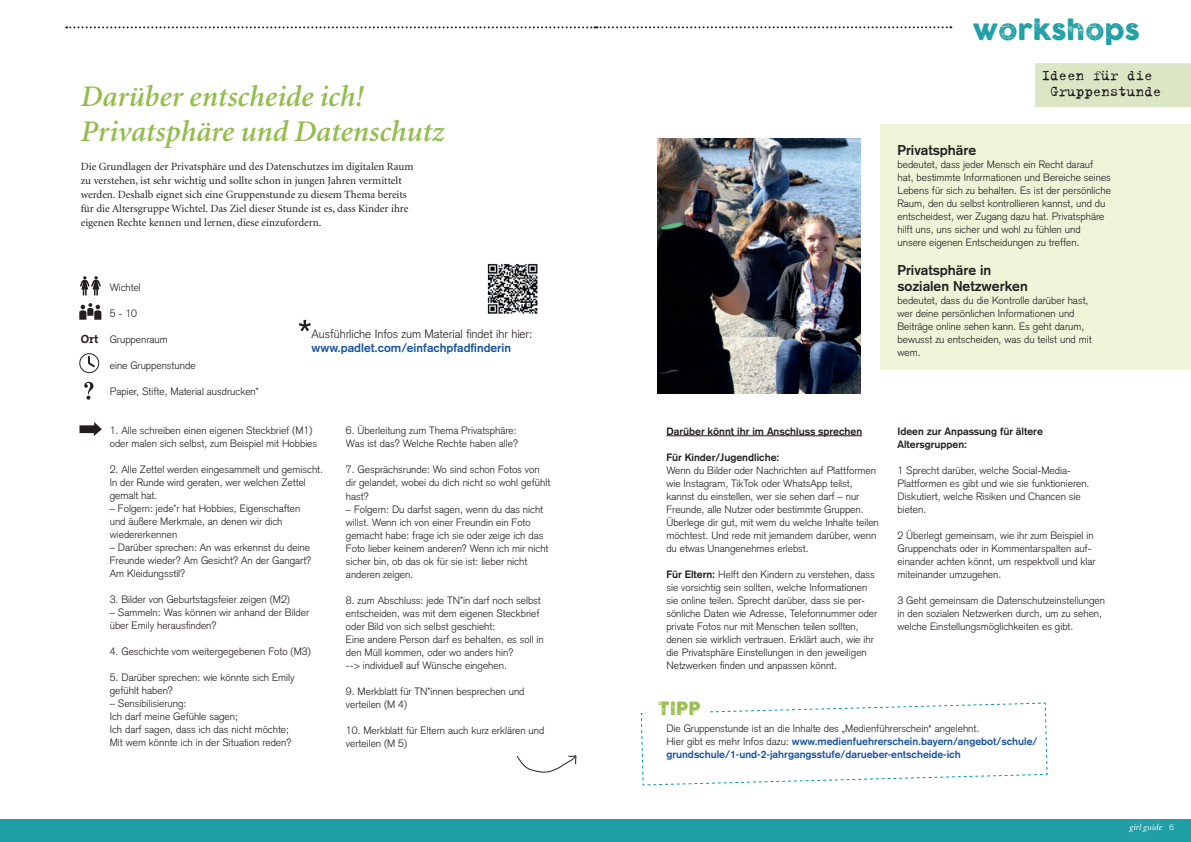
<style>
.page{position:relative;width:1191px;height:842px;background:#fff}
.page>*{position:absolute;margin:0;border:0;box-sizing:border-box;transform-origin:0 0}
.t1{font:300 50px "Akzidenz Grotesk";color:#231f20}
.t2{font:italic 600 30px/35px "Minion";color:#93bd4c}
.t3{font:26px "COCOGOOSELETTERPRESS";letter-spacing:.01em;color:#209fa6}
.t4{font:18px "COCOGOOSELETTERPRESS";color:#93bd4c}
.t5{font:16px/16px "Trixie";letter-spacing:-.015em;color:#231f20;text-align:center}
.t6{font:700 14px/16px "Akzidenz Grotesk";color:#231f20}
.t7{font:300 12px "Akzidenz Grotesk";color:#231f20}
.t8{font:700 12px "Akzidenz Grotesk";color:#19539d}
.t9{font:700 12px "The Serif";color:#231f20}
.t10{font:11px/14px "Minion";color:#231f20}
.t11{font:300 10.5px/13px "Akzidenz Grotesk";color:#231f20}
.t12{font:700 10.5px/13px "Akzidenz Grotesk";color:#19539d}
.t13{font:700 10.5px/13px "Akzidenz Grotesk";color:#231f20}
.t14{font:italic 9px "Minion";color:#fff}
.s1{font-weight:700}
.s2{font-weight:300;color:#231f20}
.s3{font-family:"Akzidenz Grotesk";font-weight:300;font-style:normal;font-size:8px}
</style>
<div class="page">
<div style="left:880px;top:125px;width:311px;height:245px;background:#f0f3d8"></div>
<div style="left:594px;top:819px;width:597px;height:23px;background:#209fa6"></div>
<div style="left:0;top:819px;width:595px;height:23px;background:#209fa6"></div>
<svg style="left:80px;top:276px;width:21px;height:20px"></svg>
<svg style="left:84px;top:382px;width:9px;height:18px"></svg>
<svg style="left:79px;top:422px;width:23px;height:14px"></svg>
<div style="left:79px;top:353px;width:20px;height:20px;border:1px solid #231f20;border-radius:50%"></div>
<svg style="left:88px;top:355px;width:9px;height:14px"></svg>
<svg style="left:79px;top:303px;width:22px;height:17px"></svg>
<hr style="left:666px;top:435px;width:196px;height:1px;background:#231f20">
<img style="left:658px;top:138px;width:202px;height:255px">
<svg style="left:517px;top:755px;width:60px;height:18px"></svg>
<img style="left:487px;top:263px;width:51px;height:51px">
<svg style="left:640px;top:702px;width:407px;height:84px"></svg>
<div style="left:646px;top:692px;width:63px;height:32px;background:#fff"></div>
<svg style="left:66px;top:26px;width:885px;height:2px"></svg>
<div style="left:1035px;top:63px;width:156px;height:44px;background:#dbe7c4"></div>
<h2 class="t2" style="left:81px;top:80px;width:365px">Darüber entscheide ich!<br>Privatsphäre und Datenschutz</h2>
<p class="t10" style="left:81px;top:160px;width:334px">Die Grundlagen der Privatsphäre und des Datenschutzes im digitalen Raum zu verstehen, ist sehr wichtig und sollte schon in jungen Jahren vermittelt werden. Deshalb eignet sich eine Gruppenstunde zu diesem Thema bereits für die Altersgruppe Wichtel. Das Ziel dieser Stunde ist es, dass Kinder ihre eigenen Rechte kennen und lernen, diese einzufordern.</p>
<p class="t9" style="left:81px;top:329px;width:19px">Ort</p>
<p class="t11" style="left:110px;top:280px;width:33px">Wichtel</p>
<p class="t11" style="left:110px;top:306px;width:29px">5 - 10</p>
<p class="t11" style="left:110px;top:332px;width:59px">Gruppenraum</p>
<p class="t11" style="left:110px;top:358px;width:87px">eine Gruppenstunde</p>
<p class="t11" style="left:110px;top:384px;width:150px">Papier, Stifte, Material ausdrucken*</p>
<p class="t11" style="left:110px;top:423px;width:209px">1. Alle schreiben einen eigenen Steckbrief (M1) oder malen sich selbst, zum Beispiel mit Hobbies</p>
<p class="t11" style="left:110px;top:462px;width:215px">2. Alle Zettel werden eingesammelt und gemischt.<br>In der Runde wird geraten, wer welchen Zettel gemalt hat.</p>
<p class="t11" style="left:110px;top:501px;width:192px">– Folgern: jede*r hat Hobbies, Eigenschaften und äußere Merkmale, an denen wir dich wiedererkennen</p>
<p class="t11" style="left:110px;top:540px;width:203px;text-align:justify">– Darüber sprechen: An was erkennst du deine Freunde wieder? Am Gesicht? An der Gangart?<br>Am Kleidungsstil?</p>
<p class="t11" style="left:110px;top:592px;width:182px">3. Bilder von Geburtstagsfeier zeigen (M2)</p>
<p class="t11" style="left:110px;top:605px;width:201px">– Sammeln: Was können wir anhand der Bilder über Emily herausfinden?</p>
<p class="t11" style="left:110px;top:644px;width:202px">4. Geschichte vom weitergegebenen Foto (M3)</p>
<p class="t11" style="left:110px;top:670px;width:186px">5. Darüber sprechen: wie könnte sich Emily gefühlt haben?</p>
<p class="t11" style="left:110px;top:696px;width:183px">– Sensibilisierung:<br>Ich darf meine Gefühle sagen;<br>Ich darf sagen, dass ich das nicht möchte; Mit wem könnte ich in der Situation reden?</p>
<h1 class="t1" style="left:298px;top:309px;width:15px">*</h1>
<p class="t7" style="left:311px;top:327px;width:222px">Ausführliche Infos zum Material findet ihr hier:</p>
<p class="t8" style="left:311px;top:341px;width:201px">www.padlet.com/einfachpfadfinderin</p>
<p class="t11" style="left:346px;top:424px;width:174px">6. Überleitung zum Thema Privatsphäre:<br>Was ist das? Welche Rechte haben alle?</p>
<p class="t11" style="left:346px;top:463px;width:206px">7. Gesprächsrunde: Wo sind schon Fotos von dir gelandet, wobei du dich nicht so wohl gefühlt hast?</p>
<p class="t11" style="left:346px;top:502px;width:204px">– Folgern: Du darfst sagen, wenn du das nicht willst. Wenn ich von einer Freundin ein Foto gemacht habe: frage ich sie oder zeige ich das Foto lieber keinem anderen? Wenn ich mir nicht sicher bin, ob das ok für sie ist: lieber nicht anderen zeigen.</p>
<p class="t11" style="left:346px;top:593px;width:199px">8. zum Abschluss: jede TN*in darf noch selbst entscheiden, was mit dem eigenen Steckbrief oder Bild von sich selbst geschieht:<br>Eine andere Person darf es behalten, es soll in den Müll kommen, oder wo anders hin?<br>--&gt; individuell auf Wünsche eingehen.</p>
<p class="t11" style="left:346px;top:684px;width:180px">9. Merkblatt für TN*innen besprechen und verteilen (M 4)</p>
<p class="t11" style="left:346px;top:723px;width:200px">10. Merkblatt für Eltern auch kurz erklären und verteilen (M 5)</p>
<h3 class="t3" style="left:973px;top:16px;width:168px">workshops</h3>
<h3 class="t5" style="left:1041px;top:67px;width:122px">Ideen für die<br>Gruppenstunde</h3>
<h3 class="t6" style="left:897px;top:142px;width:80px">Privatsphäre</h3>
<p class="t11" style="left:897px;top:158px;width:215px">bedeutet, dass jeder Mensch ein Recht darauf hat, bestimmte Informationen und Bereiche seines Lebens für sich zu behalten. Es ist der persönliche Raum, den du selbst kontrollieren kannst, und du entscheidest, wer Zugang dazu hat. Privatsphäre hilft uns, uns sicher und wohl zu fühlen und unsere eigenen Entscheidungen zu treffen.</p>
<h3 class="t6" style="left:897px;top:262px;width:132px">Privatsphäre in sozialen Netzwerken</h3>
<p class="t11" style="left:897px;top:294px;width:196px">bedeutet, dass du die Kontrolle darüber hast, wer deine persönlichen Informationen und Beiträge online sehen kann. Es geht darum, bewusst zu entscheiden, was du teilst und mit wem.</p>
<p class="t13" style="left:666px;top:424px;width:197px">Darüber könnt ihr im Anschluss sprechen</p>
<p class="t13" style="left:666px;top:450px;width:115px">Für Kinder/Jugendliche:</p>
<p class="t11" style="left:666px;top:464px;width:214px">Wenn du Bilder oder Nachrichten auf Plattformen wie Instagram, TikTok oder WhatsApp teilst, kannst du einstellen, wer sie sehen darf – nur Freunde, alle Nutzer oder bestimmte Gruppen.<br>Überlege dir gut, mit wem du welche Inhalte teilen möchtest. Und rede mit jemandem darüber, wenn du etwas Unangenehmes erlebst.</p>
<p class="t11" style="left:666px;top:568px;width:212px"><span class="s1">Für Eltern:</span> Helft den Kindern zu verstehen, dass sie vorsichtig sein sollten, welche Informationen sie online teilen. Sprecht darüber, dass sie per&shy;sönliche Daten wie Adresse, Telefonnummer oder private Fotos nur mit Menschen teilen sollten, denen sie wirklich vertrauen. Erklärt auch, wie ihr die Privatsphäre Einstellungen in den jeweiligen Netzwerken finden und anpassen könnt.</p>
<h3 class="t4" style="left:658px;top:699px;width:44px">TIPP</h3>
<p class="t13" style="left:897px;top:424px;width:147px">Ideen zur Anpassung für ältere<br>Altersgruppen:</p>
<p class="t11" style="left:897px;top:463px;width:193px">1 Sprecht darüber, welche Social-Media-Plattformen es gibt und wie sie funktionieren.<br>Diskutiert, welche Risiken und Chancen sie bieten.</p>
<p class="t11" style="left:897px;top:528px;width:200px">2 Überlegt gemeinsam, wie ihr zum Beispiel in Gruppenchats oder in Kommentarspalten auf&shy;einander achten könnt, um respektvoll und klar miteinander umzugehen.</p>
<p class="t11" style="left:897px;top:593px;width:209px">3 Geht gemeinsam die Datenschutzeinstellungen in den sozialen Netzwerken durch, um zu sehen, welche Einstellungsmöglichkeiten es gibt.</p>
<p class="t12" style="left:666px;top:721px;width:372px"><span class="s2">Die Gruppenstunde ist an die Inhalte des „Medienführerschein“ angelehnt.<br>Hier gibt es mehr Infos dazu:</span> www.medienfuehrerschein.bayern/angebot/schule/ grundschule/1-und-2-jahrgangsstufe/darueber-entscheide-ich</p>
<p class="t14" style="left:1129px;top:823px;width:46px">girl guide <span class="s3">6</span></p>
</div>
